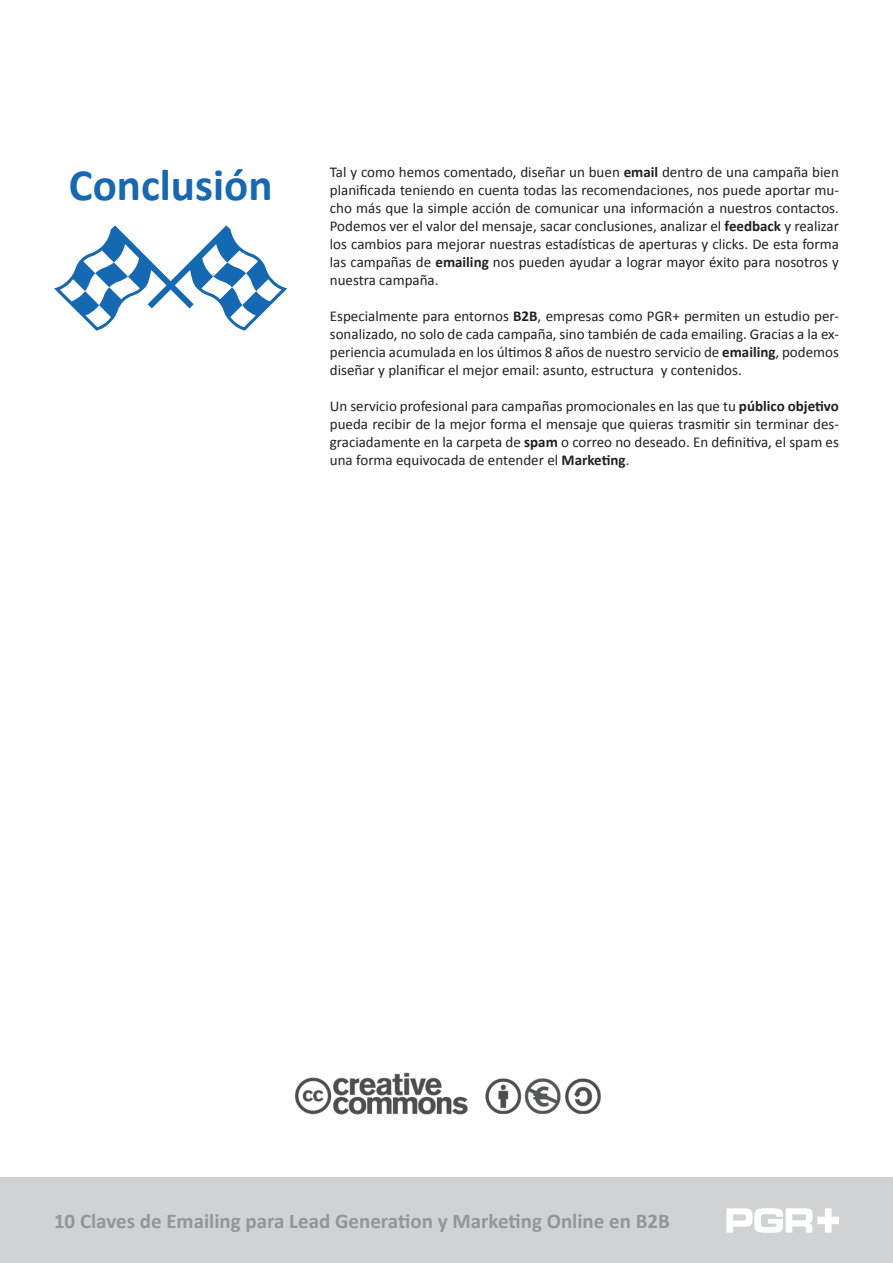
<style>
.page{position:relative;width:893px;height:1263px;background:#fff}
.page>*{position:absolute;margin:0;border:0;box-sizing:border-box;transform-origin:0 0}
.t1{font:700 45px "Calibri";color:#1568b2}
.t2{font:700 21px "Calibri";color:#939598}
.t3{font:15px/18px "Calibri";color:#231f20;text-align:justify}
.s1{font-weight:700}
</style>
<div class="page">
<div style="left:0;top:1178px;width:893px;height:85px;background:#d1d2d4"></div>
<svg style="left:726px;top:1208px;width:113px;height:25px"></svg>
<svg style="left:54px;top:225px;width:233px;height:106px"></svg>
<img style="left:295px;top:1072px;width:306px;height:43px">
<p class="t1" style="left:69px;top:156px;width:205px">Conclusión</p>
<p class="t3" style="left:330px;top:163px;width:511px">Tal y como hemos comentado, diseñar un buen <span class="s1">email</span> dentro de una campaña bien planificada teniendo en cuenta todas las recomendaciones, nos puede aportar mu&shy;cho más que la simple acción de comunicar una información a nuestros contactos.<br>Podemos ver el valor del mensaje, sacar conclusiones, analizar el <span class="s1">feedback</span> y realizar los cambios para mejorar nuestras estadísticas de aperturas y clicks. De esta forma las campañas de <span class="s1">emailing</span> nos pueden ayudar a lograr mayor éxito para nosotros y nuestra campaña.</p>
<p class="t3" style="left:330px;top:307px;width:511px">Especialmente para entornos <span class="s1">B2B</span>, empresas como PGR+ permiten un estudio per&shy;sonalizado, no solo de cada campaña, sino también de cada emailing. Gracias a la ex&shy;periencia acumulada en los últimos 8 años de nuestro servicio de <span class="s1">emailing</span>, podemos diseñar y planificar el mejor email: asunto, estructura y contenidos.</p>
<p class="t3" style="left:330px;top:397px;width:511px">Un servicio profesional para campañas promocionales en las que tu <span class="s1">público objetivo </span>pueda recibir de la mejor forma el mensaje que quieras trasmitir sin terminar des&shy;graciadamente en la carpeta de <span class="s1">spam</span> o correo no deseado. En definitiva, el spam es una forma equivocada de entender el <span class="s1">Marketing</span>.</p>
<h2 class="t2" style="left:54px;top:1208px;width:617px">10 Claves de Emailing para Lead Generation y Marketing Online en B2B</h2>
</div>
